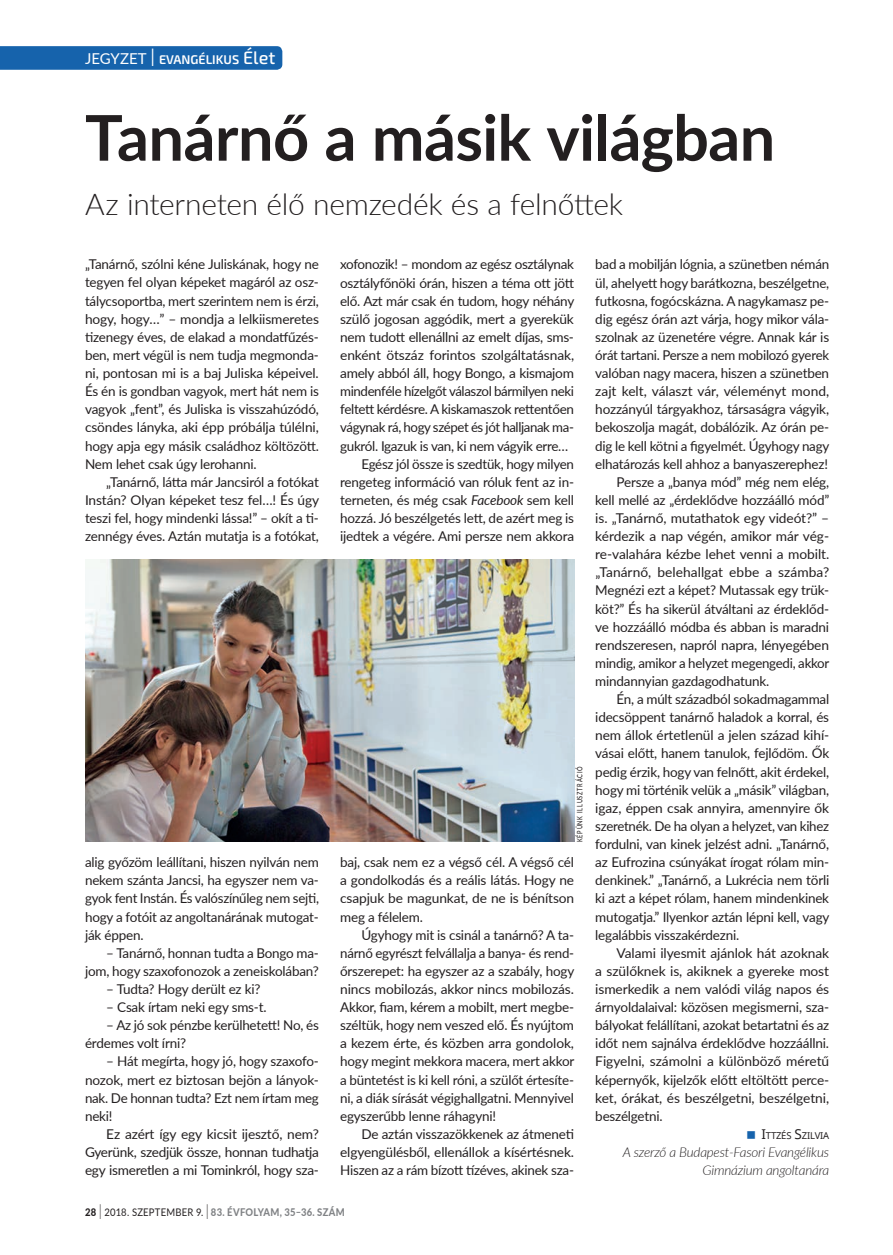
<style>
.page{position:relative;width:893px;height:1255px;background:#fff}
.page>*{position:absolute;margin:0;border:0;box-sizing:border-box;transform-origin:0 0}
.t1{font:700 63px "Lato";letter-spacing:-.01em;color:#231f20}
.t2{font:300 30px "Lato";letter-spacing:-.01em;color:#231f20}
.t3{font:13.5px/18.1px "Lato";letter-spacing:-.015em;color:#231f20;text-align:justify}
.t4{font:italic 300 13.5px/18.1px "Lato";letter-spacing:-.015em;color:#231f20;text-align:right}
.t5{font:13.5px "Lato";letter-spacing:.005em;color:#231f20}
.t6{font:600 12.6px "Exo 2";color:#fff}
.t7{font:800 10.5px "Lato";letter-spacing:.025em;color:#808285;scale:.9 1}
.t8{font:9.45px "Noto Sans";letter-spacing:-.02em;color:#231f20}
.t9{font:500 7.5px "Lato";letter-spacing:.13em;color:#231f20;scale:.75 1}
.s1{font-family:"Lato";font-weight:400;font-size:15px}
.s2{font-weight:300;font-size:25.2px}
.s3{font-weight:500;font-size:18px}
.s4{font-style:italic}
.s5{color:#231f20}
.s6{font-weight:300;font-size:21px;color:#231f20}
.s7{font-weight:400;color:#231f20}
.s8{font-size:13.5px}
</style>
<div class="page">
<img style="left:85px;top:559px;width:489px;height:282px">
<svg style="left:0;top:46px;width:282px;height:24px;background:#1a65ad"></svg>
<p class="t6" style="left:85px;top:52px;width:192px"><span class="s1">JEGYZET</span> <span class="s2">I</span> EVANGÉLIKUS <span class="s3">Élet</span></p>
<h1 class="t1" style="left:85px;top:91px;width:692px">Tanárnő a másik világban</h1>
<h2 class="t2" style="left:85px;top:183px;width:540px">Az interneten élő nemzedék és a felnőttek</h2>
<p class="t3" style="left:85px;top:255px;width:235px">„Tanárnő, szólni kéne Juliskának, hogy ne tegyen fel olyan képeket magáról az osz&shy;tálycsoportba, mert szerintem nem is érzi, hogy, hogy…” – mondja a lelkiismeretes tizenegy éves, de elakad a mondatfűzés&shy;ben, mert végül is nem tudja megmonda&shy;ni, pontosan mi is a baj Juliska képeivel.<br>És én is gondban vagyok, mert hát nem is vagyok „fent”, és Juliska is visszahúzódó, csöndes lányka, aki épp próbálja túlélni, hogy apja egy másik családhoz költözött.<br>Nem lehet csak úgy lerohanni.</p>
<p class="t3" style="left:85px;top:472px;width:236px;text-indent:21px">„Tanárnő, látta már Jancsiról a fotókat Instán? Olyan képeket tesz fel…! És úgy teszi fel, hogy mindenki lássa!” – okít a ti&shy;zennégy éves. Aztán mutatja is a fotókat,</p>
<p class="t3" style="left:340px;top:255px;width:235px">xofonozik! – mondom az egész osztálynak</p>
<p class="t3" style="left:340px;top:273px;width:235px">osztályfőnöki órán, hiszen a téma ott jött</p>
<p class="t3" style="left:340px;top:291px;width:236px">elő. Azt már csak én tudom, hogy néhány</p>
<p class="t3" style="left:340px;top:309px;width:235px">szülő jogosan aggódik, mert a gyerekük</p>
<p class="t3" style="left:340px;top:327px;width:234px">nem tudott ellenállni az emelt díjas, sms-</p>
<p class="t3" style="left:340px;top:345px;width:235px">enként ötszáz forintos szolgáltatásnak,</p>
<p class="t3" style="left:340px;top:363px;width:235px">amely abból áll, hogy Bongo, a kismajom</p>
<p class="t3" style="left:340px;top:381px;width:235px">mindenféle hízelgőt válaszol bármilyen neki</p>
<p class="t3" style="left:340px;top:400px;width:235px">feltett kérdésre. A kiskamaszok rettentően</p>
<p class="t3" style="left:340px;top:418px;width:235px">vágynak rá, hogy szépet és jót halljanak ma-</p>
<p class="t3" style="left:340px;top:436px;width:230px">gukról. Igazuk is van, ki nem vágyik erre…</p>
<p class="t3" style="left:361px;top:454px;width:214px">Egész jól össze is szedtük, hogy milyen</p>
<p class="t3" style="left:340px;top:472px;width:235px">rengeteg információ van róluk fent az in-</p>
<p class="t3" style="left:340px;top:490px;width:235px">terneten, és még csak <span class="s4">Facebook</span> sem kell</p>
<p class="t3" style="left:340px;top:508px;width:235px">hozzá. Jó beszélgetés lett, de azért meg is</p>
<p class="t3" style="left:340px;top:526px;width:235px">ijedtek a végére. Ami persze nem akkora</p>
<p class="t3" style="left:85px;top:852px;width:235px">alig győzöm leállítani, hiszen nyilván nem nekem szánta Jancsi, ha egyszer nem va&shy;gyok fent Instán. És valószínűleg nem sejti, hogy a fotóit az angoltanárának mutogat&shy;ják éppen.</p>
<p class="t3" style="left:85px;top:943px;width:235px;text-align:right">– Tanárnő, honnan tudta a Bongo ma&shy;jom, hogy szaxofonozok a zeneiskolában?</p>
<p class="t3" style="left:106px;top:979px;width:156px">– Tudta? Hogy derült ez ki?</p>
<p class="t3" style="left:106px;top:997px;width:162px">– Csak írtam neki egy sms-t.</p>
<p class="t3" style="left:85px;top:1015px;width:235px;text-indent:21px">– Az jó sok pénzbe kerülhetett! No, és érdemes volt írni?</p>
<p class="t3" style="left:85px;top:1051px;width:235px;text-indent:21px">– Hát megírta, hogy jó, hogy szaxofo&shy;nozok, mert ez biztosan bejön a lányok&shy;nak. De honnan tudta? Ezt nem írtam meg neki!</p>
<p class="t3" style="left:85px;top:1124px;width:235px;text-indent:21px">Ez azért így egy kicsit ijesztő, nem?<br>Gyerünk, szedjük össze, honnan tudhatja egy ismeretlen a mi Tominkról, hogy sza-</p>
<p class="t9" style="left:574px;top:842px;width:102px;rotate:-90deg">KÉPÜNK ILLUSZTRÁCIÓ</p>
<p class="t3" style="left:340px;top:852px;width:235px">baj, csak nem ez a végső cél. A végső cél a gondolkodás és a reális látás. Hogy ne csapjuk be magunkat, de ne is bénítson meg a félelem.</p>
<p class="t3" style="left:340px;top:925px;width:236px;text-indent:21px">Úgyhogy mit is csinál a tanárnő? A ta&shy;nárnő egyrészt felvállalja a banya- és rend&shy;őrszerepet: ha egyszer az a szabály, hogy nincs mobilozás, akkor nincs mobilozás.<br>Akkor, fiam, kérem a mobilt, mert megbe&shy;széltük, hogy nem veszed elő. És nyújtom a kezem érte, és közben arra gondolok, hogy megint mekkora macera, mert akkor a büntetést is ki kell róni, a szülőt értesíte&shy;ni, a diák sírását végighallgatni. Mennyivel egyszerűbb lenne ráhagyni!</p>
<p class="t3" style="left:340px;top:1124px;width:235px;text-indent:21px">De aztán visszazökkenek az átmeneti elgyengülésből, ellenállok a kísértésnek.<br>Hiszen az a rám bízott tízéves, akinek sza-</p>
<p class="t7" style="left:85px;top:1203px;width:290px"><span class="s5">28</span> <span class="s6">I</span> <span class="s7">2018. SZEPTEMBER 9.</span> <span class="s6">I</span> 83. ÉVFOLYAM, 35–36. SZÁM</p>
<p class="t3" style="left:595px;top:255px;width:235px">bad a mobilján lógnia, a szünetben némán</p>
<p class="t3" style="left:595px;top:273px;width:235px">ül, ahelyett hogy barátkozna, beszélgetne,</p>
<p class="t3" style="left:595px;top:291px;width:235px">futkosna, fogócskázna. A nagykamasz pe-</p>
<p class="t3" style="left:595px;top:309px;width:235px">dig egész órán azt várja, hogy mikor vála-</p>
<p class="t3" style="left:595px;top:327px;width:235px">szolnak az üzenetére végre. Annak kár is</p>
<p class="t3" style="left:595px;top:345px;width:235px">órát tartani. Persze a nem mobilozó gyerek</p>
<p class="t3" style="left:595px;top:363px;width:235px">valóban nagy macera, hiszen a szünetben</p>
<p class="t3" style="left:595px;top:381px;width:235px">zajt kelt, választ vár, véleményt mond,</p>
<p class="t3" style="left:595px;top:400px;width:235px">hozzányúl tárgyakhoz, társaságra vágyik,</p>
<p class="t3" style="left:595px;top:418px;width:235px">bekoszolja magát, dobálózik. Az órán pe-</p>
<p class="t3" style="left:595px;top:436px;width:236px">dig le kell kötni a figyelmét. Úgyhogy nagy</p>
<p class="t3" style="left:595px;top:454px;width:234px">elhatározás kell ahhoz a banyaszerephez!</p>
<p class="t3" style="left:617px;top:472px;width:214px">Persze a „banya mód” még nem elég,</p>
<p class="t3" style="left:595px;top:490px;width:235px">kell mellé az „érdeklődve hozzáálló mód”</p>
<p class="t3" style="left:595px;top:508px;width:235px">is. „Tanárnő, mutathatok egy videót?” –</p>
<p class="t3" style="left:595px;top:526px;width:235px">kérdezik a nap végén, amikor már vég-</p>
<p class="t3" style="left:595px;top:544px;width:235px">re-valahára kézbe lehet venni a mobilt.</p>
<p class="t5" style="left:595px;top:562px;width:235px">„Tanárnő, belehallgat ebbe a számba?</p>
<p class="t3" style="left:595px;top:581px;width:235px">Megnézi ezt a képet? Mutassak egy trük-</p>
<p class="t3" style="left:595px;top:599px;width:235px">köt?” És ha sikerül átváltani az érdeklőd-</p>
<p class="t3" style="left:595px;top:617px;width:235px">ve hozzáálló módba és abban is maradni</p>
<p class="t3" style="left:595px;top:635px;width:235px">rendszeresen, napról napra, lényegében</p>
<p class="t3" style="left:595px;top:653px;width:236px">mindig, amikor a helyzet megengedi, akkor</p>
<p class="t3" style="left:595px;top:671px;width:175px">mindannyian gazdagodhatunk.</p>
<p class="t3" style="left:617px;top:689px;width:214px">Én, a múlt századból sokadmagammal</p>
<p class="t3" style="left:595px;top:707px;width:235px">idecsöppent tanárnő haladok a korral, és</p>
<p class="t3" style="left:595px;top:725px;width:235px">nem állok értetlenül a jelen század kihí-</p>
<p class="t3" style="left:595px;top:744px;width:235px">vásai előtt, hanem tanulok, fejlődöm. Ők</p>
<p class="t3" style="left:595px;top:762px;width:235px">pedig érzik, hogy van felnőtt, akit érdekel,</p>
<p class="t3" style="left:595px;top:780px;width:235px">hogy mi történik velük a „másik” világban,</p>
<p class="t3" style="left:595px;top:798px;width:235px">igaz, éppen csak annyira, amennyire ők</p>
<p class="t3" style="left:595px;top:816px;width:235px">szeretnék. De ha olyan a helyzet, van kihez</p>
<p class="t3" style="left:595px;top:834px;width:235px">fordulni, van kinek jelzést adni. „Tanárnő,</p>
<p class="t3" style="left:595px;top:852px;width:235px">az Eufrozina csúnyákat írogat rólam min-</p>
<p class="t3" style="left:595px;top:870px;width:235px">denkinek.” „Tanárnő, a Lukrécia nem törli</p>
<p class="t3" style="left:595px;top:888px;width:235px">ki azt a képet rólam, hanem mindenkinek</p>
<p class="t3" style="left:595px;top:906px;width:236px">mutogatja.” Ilyenkor aztán lépni kell, vagy</p>
<p class="t3" style="left:595px;top:925px;width:145px">legalábbis visszakérdezni.</p>
<p class="t3" style="left:617px;top:943px;width:214px">Valami ilyesmit ajánlok hát azoknak</p>
<p class="t3" style="left:595px;top:961px;width:235px">a szülőknek is, akiknek a gyereke most</p>
<p class="t3" style="left:595px;top:979px;width:235px">ismerkedik a nem valódi világ napos és</p>
<p class="t3" style="left:595px;top:997px;width:235px">árnyoldalaival: közösen megismerni, sza-</p>
<p class="t3" style="left:595px;top:1015px;width:235px">bályokat felállítani, azokat betartatni és az</p>
<p class="t3" style="left:595px;top:1033px;width:235px">időt nem sajnálva érdeklődve hozzáállni.</p>
<p class="t3" style="left:595px;top:1051px;width:235px">Figyelni, számolni a különböző méretű</p>
<p class="t3" style="left:595px;top:1069px;width:235px">képernyők, kijelzők előtt eltöltött perce-</p>
<p class="t3" style="left:595px;top:1088px;width:235px">ket, órákat, és beszélgetni, beszélgetni,</p>
<p class="t3" style="left:595px;top:1106px;width:69px">beszélgetni.</p>
<p class="t8" style="left:761px;top:1128px;width:69px"><span class="s8">I</span>TTZÉS <span class="s8">S</span>ZILVIA</p>
<p class="t4" style="left:623px;top:1142px;width:208px">A szerző a Budapest-Fasori Evangélikus<br>Gimnázium angoltanára</p>
</div>
